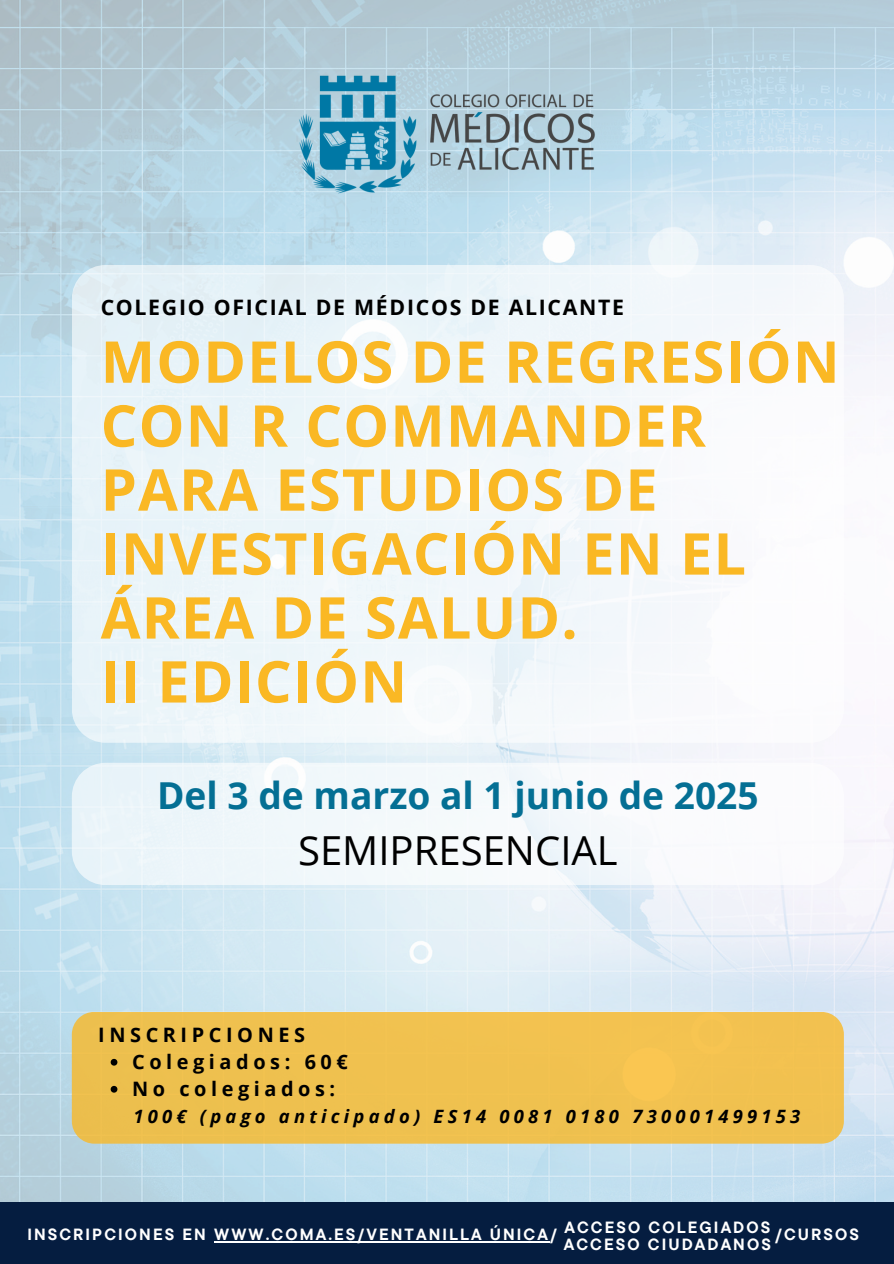
<style>
.page{position:relative;width:894px;height:1264px;background:#fff}
.page>*{position:absolute;margin:0;border:0;box-sizing:border-box;transform-origin:0 0}
.t1{font:700 57.6px/63.9px "Open Sans";letter-spacing:.02em;color:#fab824}
.t2{font:40.05px "Open Sans";color:#000}
.t3{font:700 37.2px "Open Sans";color:#046f94}
.t4{font:700 21.3px "Open Sans";letter-spacing:.08em;color:#000}
.t5{font:700 19.95px "Open Sans";letter-spacing:.23em;color:#000}
.t6{font:italic 700 18.3px "Open Sans";letter-spacing:.23em;color:#000}
.t7{font:700 16.2px "TT Commons Pro";letter-spacing:.13em;color:#fff}
</style>
<div class="page">
<img style="left:0;top:0;width:893px;height:1202px">
<svg style="left:72px;top:265px;width:771px;height:477px;fill:#f0f7fb"></svg>
<img style="left:272px;top:52px;width:349px;height:165px">
<svg style="left:72px;top:762px;width:771px;height:123px;fill:#f4f9fb"></svg>
<div style="left:0;top:1202px;width:893px;height:61px;background:#051d40"></div>
<div style="left:72px;top:1011px;width:771px;height:132px;background:#f0c14f"></div>
<svg style="left:111px;top:1058px;width:6px;height:7px"></svg>
<svg style="left:111px;top:1085px;width:6px;height:7px"></svg>
<hr style="left:214px;top:1241px;width:336px;height:1px;background:#fff">
<h1 class="t4" style="left:101px;top:292px;width:525px">COLEGIO OFICIAL DE MÉDICOS DE ALICANTE</h1>
<h3 class="t1" style="left:101px;top:328px;width:740px">MODELOS DE REGRESIÓN<br>CON R COMMANDER<br>PARA ESTUDIOS DE<br>INVESTIGACIÓN EN EL<br>ÁREA DE SALUD.<br>II EDICIÓN</h3>
<h2 class="t3" style="left:157px;top:769px;width:603px">Del 3 de marzo al 1 junio de 2025</h2>
<h2 class="t2" style="left:298px;top:822px;width:321px">SEMIPRESENCIAL</h2>
<h5 class="t5" style="left:98px;top:1020px;width:208px">INSCRIPCIONES</h5>
<h3 class="t5" style="left:132px;top:1047px;width:217px">Colegiados: 60€</h3>
<p class="t5" style="left:132px;top:1074px;width:205px">No colegiados:</p>
<p class="t6" style="left:133px;top:1103px;width:668px">100€ (pago anticipado) ES14 0081 0180 730001499153</p>
<p class="t7" style="left:564px;top:1217px;width:207px">ACCESO COLEGIADOS</p>
<p class="t7" style="left:563px;top:1234px;width:208px">ACCESO CIUDADANOS</p>
<p class="t7" style="left:27px;top:1223px;width:531px">INSCRIPCIONES EN WWW.COMA.ES/VENTANILLA ÚNICA/</p>
<p class="t7" style="left:774px;top:1223px;width:85px">/CURSOS</p>
</div>
